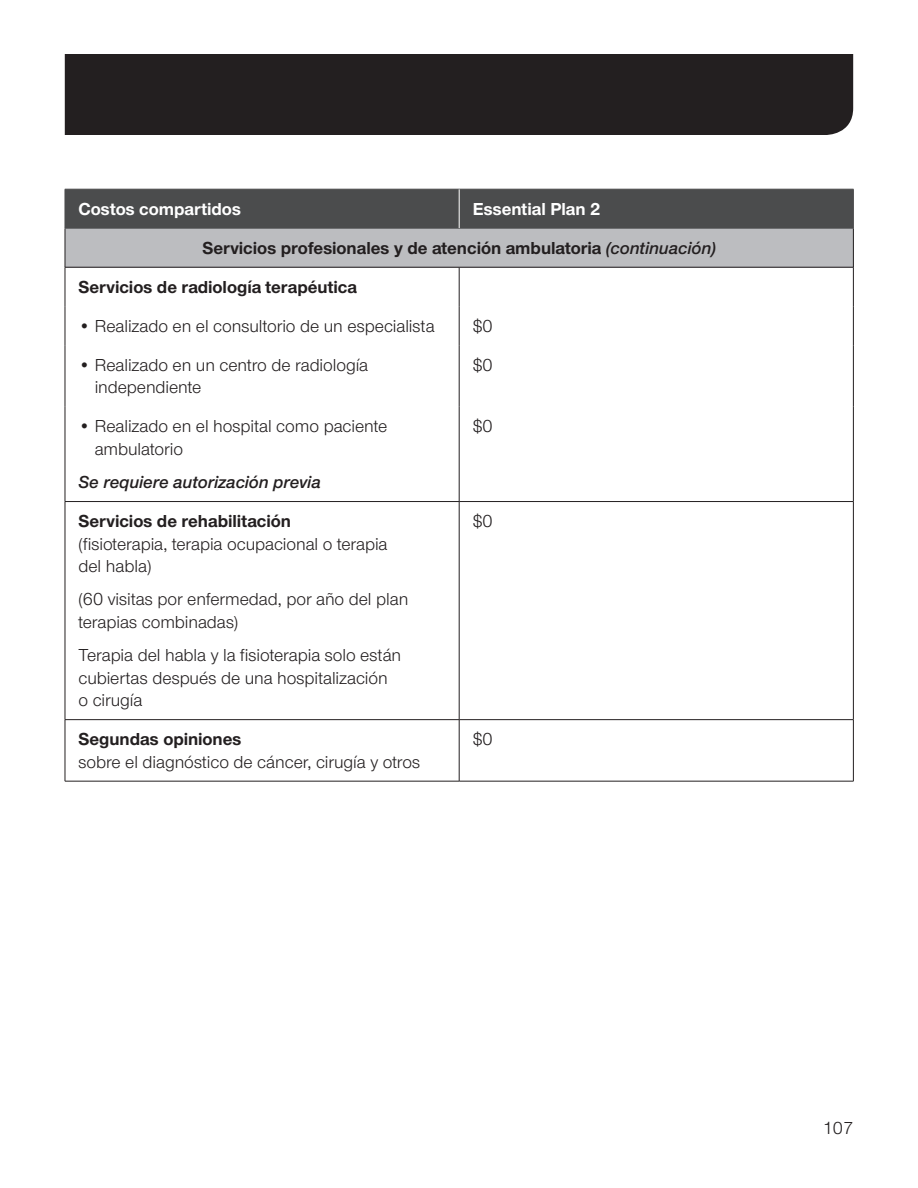
<style>
.page{position:relative;width:918px;height:1188px;background:#fff}
.page>*{position:absolute;margin:0;border:0;box-sizing:border-box;transform-origin:0 0}
.Chart___body_-_12_15{font:18px/22.5px "UHC Sans";letter-spacing:-.005em;color:#231f20}
.Chart___subheads_-_B{font:700 18px "UHC Sans";color:#231f20}
.Chart___body_-_12_15-2{font:700 18px "UHC Sans";color:#231f20}
.Chart___headers_-_RE{font:700 18px "UHC Sans";color:#fff}
.Chart___body_-_12_15-3{font:italic 600 18px "UHC Sans";color:#231f20}
.s1{font-weight:600;font-style:italic}
.s2{font-weight:700}
</style>
<div class="page">
<div style="left:65px;top:54px;width:788px;height:81px;background:#231f20"></div>
<div style="left:66px;top:190px;width:787px;height:38px;background:#4b4c4d"></div>
<div style="left:65px;top:228px;width:788px;height:39px;background:#bcbdc0"></div>
<hr style="left:65px;top:228px;width:1px;height:39px;background:#231f20">
<hr style="left:853px;top:228px;width:1px;height:39px;background:#231f20">
<hr style="left:65px;top:502px;width:1px;height:217px;background:#231f20">
<hr style="left:459px;top:502px;width:1px;height:217px;background:#231f20">
<hr style="left:853px;top:502px;width:1px;height:217px;background:#231f20">
<hr style="left:65px;top:719px;width:394px;height:1px;background:#231f20">
<hr style="left:65px;top:720px;width:1px;height:61px;background:#231f20">
<hr style="left:459px;top:719px;width:395px;height:1px;background:#231f20">
<hr style="left:459px;top:720px;width:1px;height:61px;background:#231f20">
<hr style="left:853px;top:720px;width:1px;height:61px;background:#231f20">
<hr style="left:65px;top:781px;width:394px;height:1px;background:#231f20">
<hr style="left:459px;top:781px;width:395px;height:1px;background:#231f20">
<hr style="left:65px;top:189px;width:394px;height:1px;background:#4b4c4d">
<hr style="left:65px;top:189px;width:1px;height:39px;background:#4b4c4d">
<hr style="left:459px;top:189px;width:395px;height:1px;background:#4b4c4d">
<hr style="left:853px;top:189px;width:1px;height:39px;background:#4b4c4d">
<hr style="left:65px;top:228px;width:394px;height:1px;background:#4b4c4d">
<hr style="left:459px;top:228px;width:395px;height:1px;background:#4b4c4d">
<hr style="left:459px;top:189px;width:1px;height:39px;background:#fff">
<hr style="left:65px;top:267px;width:394px;height:1px;background:#231f20">
<hr style="left:65px;top:501px;width:394px;height:1px;background:#231f20">
<hr style="left:459px;top:267px;width:395px;height:1px;background:#231f20">
<hr style="left:459px;top:501px;width:395px;height:1px;background:#231f20">
<hr style="left:65px;top:267px;width:1px;height:39px;background:#231f20">
<hr style="left:459px;top:267px;width:1px;height:39px;background:#231f20">
<hr style="left:853px;top:267px;width:1px;height:39px;background:#231f20">
<hr style="left:65px;top:306px;width:1px;height:39px;background:#231f20">
<hr style="left:459px;top:306px;width:1px;height:39px;background:#231f20">
<hr style="left:853px;top:306px;width:1px;height:39px;background:#231f20">
<hr style="left:65px;top:345px;width:1px;height:62px;background:#231f20">
<hr style="left:459px;top:345px;width:1px;height:62px;background:#231f20">
<hr style="left:853px;top:345px;width:1px;height:62px;background:#231f20">
<hr style="left:65px;top:407px;width:1px;height:94px;background:#231f20">
<hr style="left:459px;top:407px;width:1px;height:94px;background:#231f20">
<hr style="left:853px;top:407px;width:1px;height:94px;background:#231f20">
<p class="Chart___headers_-_RE" style="left:78px;top:197px;width:164px">Costos compartidos</p>
<p class="Chart___headers_-_RE" style="left:473px;top:197px;width:129px">Essential Plan 2</p>
<p class="Chart___subheads_-_B" style="left:202px;top:236px;width:515px">Servicios profesionales y de atención ambulatoria <span class="s1">(continuación)</span></p>
<p class="Chart___body_-_12_15-2" style="left:78px;top:275px;width:280px">Servicios de radiología terapéutica</p>
<p class="Chart___body_-_12_15" style="left:78px;top:314px;width:358px">• Realizado en el consultorio de un especialista</p>
<p class="Chart___body_-_12_15" style="left:473px;top:314px;width:22px">$0</p>
<p class="Chart___body_-_12_15" style="left:95px;top:353px;width:275px;text-indent:-16px">• Realizado en un centro de radiología independiente</p>
<p class="Chart___body_-_12_15" style="left:473px;top:353px;width:22px">$0</p>
<p class="Chart___body_-_12_15" style="left:95px;top:414px;width:294px;text-indent:-16px">• Realizado en el hospital como paciente ambulatorio</p>
<p class="Chart___body_-_12_15-3" style="left:78px;top:469px;width:244px">Se requiere autorización previa</p>
<p class="Chart___body_-_12_15" style="left:473px;top:414px;width:22px">$0</p>
<p class="Chart___body_-_12_15" style="left:78px;top:509px;width:311px"><span class="s2">Servicios de rehabilitación<br></span>(fisioterapia, terapia ocupacional o terapia del habla)</p>
<p class="Chart___body_-_12_15" style="left:78px;top:588px;width:331px">(60 visitas por enfermedad, por año del plan terapias combinadas)</p>
<p class="Chart___body_-_12_15" style="left:78px;top:643px;width:324px">Terapia del habla y la fisioterapia solo están cubiertas después de una hospitalización o cirugía</p>
<p class="Chart___body_-_12_15" style="left:473px;top:509px;width:22px">$0</p>
<p class="Chart___body_-_12_15" style="left:78px;top:727px;width:343px"><span class="s2">Segundas opiniones<br></span>sobre el diagnóstico de cáncer, cirugía y otros</p>
<p class="Chart___body_-_12_15" style="left:473px;top:727px;width:22px">$0</p>
<p class="Chart___body_-_12_15" style="left:823px;top:1116px;width:32px">107</p>
</div>
